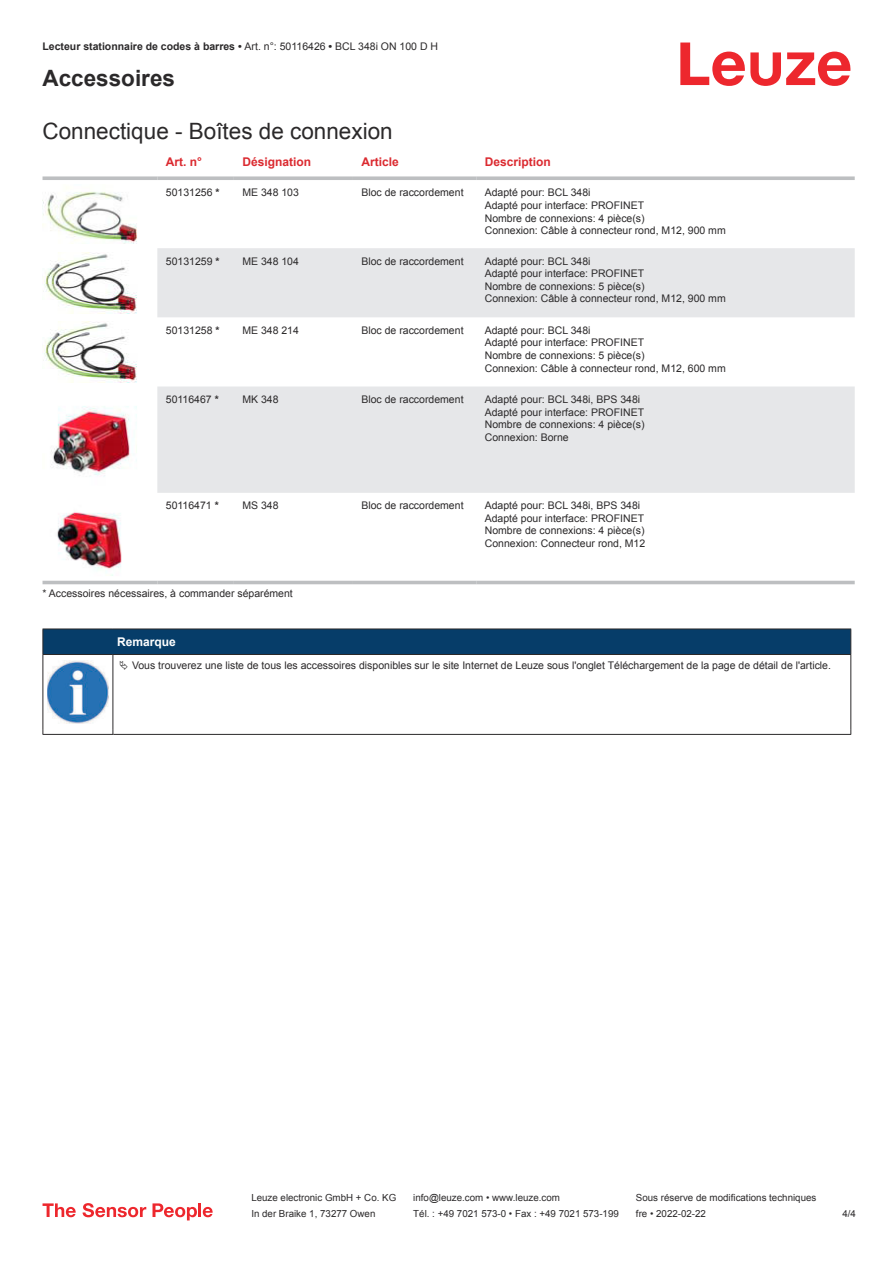
<style>
.page{position:relative;width:893px;height:1263px;background:#fff}
.page>*{position:absolute;margin:0;border:0;box-sizing:border-box;transform-origin:0 0}
.t1{font:22.5px "Arial";color:#2b292a}
.t2{font:700 22.5px "Arial";color:#2b292a}
.t3{font:700 12px "Arial";color:#db2a30}
.t4{font:700 12px "Arial";color:#fff}
.t5{font:10.5px/12.6px "Arial";color:#2b292a}
.t6{font:700 10.5px "Arial";color:#2b292a}
.t7{font:9.75px "Arial";color:#2b292a}
.s1{font-weight:400}
.s2{font-weight:700}
</style>
<div class="page">
<svg style="left:680px;top:43px;width:170px;height:43px"></svg>
<svg style="left:43px;top:313px;width:812px;height:272px"></svg>
<svg style="left:157px;top:248px;width:698px;height:245px;fill:#e6e7e9"></svg>
<svg style="left:43px;top:176px;width:114px;height:4px"></svg>
<svg style="left:157px;top:176px;width:77px;height:4px"></svg>
<svg style="left:234px;top:176px;width:119px;height:4px"></svg>
<svg style="left:353px;top:176px;width:123px;height:4px"></svg>
<svg style="left:476px;top:176px;width:379px;height:4px;background:#c4c6c8"></svg>
<hr style="left:43px;top:581px;width:114px;height:3px;background:#bdbfc1">
<hr style="left:157px;top:581px;width:77px;height:3px;background:#bdbfc1">
<hr style="left:234px;top:581px;width:119px;height:3px;background:#bdbfc1">
<hr style="left:353px;top:581px;width:123px;height:3px;background:#bdbfc1">
<hr style="left:476px;top:581px;width:379px;height:3px;background:#bdbfc1">
<img style="left:43px;top:192px;width:94px;height:52px">
<img style="left:43px;top:252px;width:94px;height:61px">
<img style="left:43px;top:322px;width:97px;height:60px">
<img style="left:43px;top:391px;width:97px;height:98px">
<img style="left:43px;top:497px;width:97px;height:81px">
<svg style="left:44px;top:655px;width:806px;height:79px"></svg>
<hr style="left:43px;top:654px;width:70px;height:1px;background:#2b292a">
<div style="left:43px;top:629px;width:808px;height:25px;background:#063d69"></div>
<hr style="left:113px;top:654px;width:738px;height:1px;background:#2b292a">
<hr style="left:43px;top:655px;width:1px;height:75px;background:#2b292a">
<hr style="left:113px;top:655px;width:1px;height:75px;background:#2b292a">
<hr style="left:850px;top:655px;width:1px;height:75px;background:#2b292a">
<hr style="left:43px;top:734px;width:70px;height:1px;background:#2b292a">
<hr style="left:113px;top:734px;width:738px;height:1px;background:#2b292a">
<img style="left:47px;top:661px;width:61px;height:63px">
<div style="left:115px;top:655px;width:734px;height:21px;background:#fff"></div>
<svg style="left:43px;top:1203px;width:33px;height:14px"></svg>
<svg style="left:83px;top:1203px;width:63px;height:14px"></svg>
<svg style="left:153px;top:1203px;width:44px;height:17px"></svg>
<hr style="left:198px;top:1203px;width:3px;height:14px;background:#ed272d">
<svg style="left:203px;top:1207px;width:10px;height:10px"></svg>
<p class="t6" style="left:43px;top:43px;width:397px">Lecteur stationnaire de codes à barres • <span class="s1">Art. n°: 50116426</span> • <span class="s1">BCL 348i ON 100 D H</span></p>
<h1 class="t2" style="left:43px;top:70px;width:134px">Accessoires</h1>
<h1 class="t1" style="left:43px;top:123px;width:352px">Connectique - Boîtes de connexion</h1>
<p class="t3" style="left:166px;top:157px;width:38px">Art. n°</p>
<p class="t3" style="left:242px;top:157px;width:70px">Désignation</p>
<p class="t3" style="left:361px;top:157px;width:39px">Article</p>
<p class="t3" style="left:485px;top:157px;width:68px">Description</p>
<p class="t5" style="left:166px;top:187px;width:55px">50131256 <span class="s2">*</span></p>
<p class="t5" style="left:242px;top:187px;width:58px">ME 348 103</p>
<p class="t5" style="left:361px;top:187px;width:104px">Bloc de raccordement</p>
<p class="t5" style="left:485px;top:187px;width:243px">Adapté pour: BCL 348i<br>Adapté pour interface: PROFINET<br>Nombre de connexions: 4 pièce(s)<br>Connexion: Câble à connecteur rond, M12, 900 mm</p>
<p class="t5" style="left:166px;top:256px;width:55px">50131259 <span class="s2">*</span></p>
<p class="t5" style="left:242px;top:256px;width:58px">ME 348 104</p>
<p class="t5" style="left:361px;top:256px;width:104px">Bloc de raccordement</p>
<p class="t5" style="left:485px;top:256px;width:243px">Adapté pour: BCL 348i<br>Adapté pour interface: PROFINET<br>Nombre de connexions: 5 pièce(s)<br>Connexion: Câble à connecteur rond, M12, 900 mm</p>
<p class="t5" style="left:166px;top:325px;width:55px">50131258 <span class="s2">*</span></p>
<p class="t5" style="left:242px;top:325px;width:58px">ME 348 214</p>
<p class="t5" style="left:361px;top:325px;width:104px">Bloc de raccordement</p>
<p class="t5" style="left:485px;top:325px;width:243px">Adapté pour: BCL 348i<br>Adapté pour interface: PROFINET<br>Nombre de connexions: 5 pièce(s)<br>Connexion: Câble à connecteur rond, M12, 600 mm</p>
<p class="t5" style="left:166px;top:394px;width:54px">50116467 <span class="s2">*</span></p>
<p class="t5" style="left:242px;top:394px;width:38px">MK 348</p>
<p class="t5" style="left:361px;top:394px;width:104px">Bloc de raccordement</p>
<p class="t5" style="left:485px;top:394px;width:161px">Adapté pour: BCL 348i, BPS 348i<br>Adapté pour interface: PROFINET<br>Nombre de connexions: 4 pièce(s)<br>Connexion: Borne</p>
<p class="t5" style="left:166px;top:500px;width:54px">50116471 <span class="s2">*</span></p>
<p class="t5" style="left:242px;top:500px;width:38px">MS 348</p>
<p class="t5" style="left:361px;top:500px;width:104px">Bloc de raccordement</p>
<p class="t5" style="left:485px;top:500px;width:162px">Adapté pour: BCL 348i, BPS 348i<br>Adapté pour interface: PROFINET<br>Nombre de connexions: 4 pièce(s)<br>Connexion: Connecteur rond, M12</p>
<p class="t5" style="left:43px;top:588px;width:252px">* Accessoires nécessaires, à commander séparément</p>
<p class="t4" style="left:117px;top:637px;width:60px">Remarque</p>
<p class="t5" style="left:132px;top:660px;width:700px">Vous trouverez une liste de tous les accessoires disponibles sur le site Internet de Leuze sous l'onglet Téléchargement de la page de détail de l'article.</p>
<p class="t7" style="left:251px;top:1194px;width:146px">Leuze electronic GmbH + Co. KG</p>
<p class="t7" style="left:413px;top:1194px;width:148px">info@leuze.com • www.leuze.com</p>
<p class="t7" style="left:636px;top:1194px;width:182px">Sous réserve de modifications techniques</p>
<p class="t7" style="left:251px;top:1210px;width:126px">In der Braike 1, 73277 Owen</p>
<p class="t7" style="left:413px;top:1210px;width:207px">Tél. : +49 7021 573-0 • Fax : +49 7021 573-199</p>
<p class="t7" style="left:636px;top:1210px;width:72px">fre • 2022-02-22</p>
<p class="t7" style="left:842px;top:1210px;width:15px">4 /4</p>
</div>
